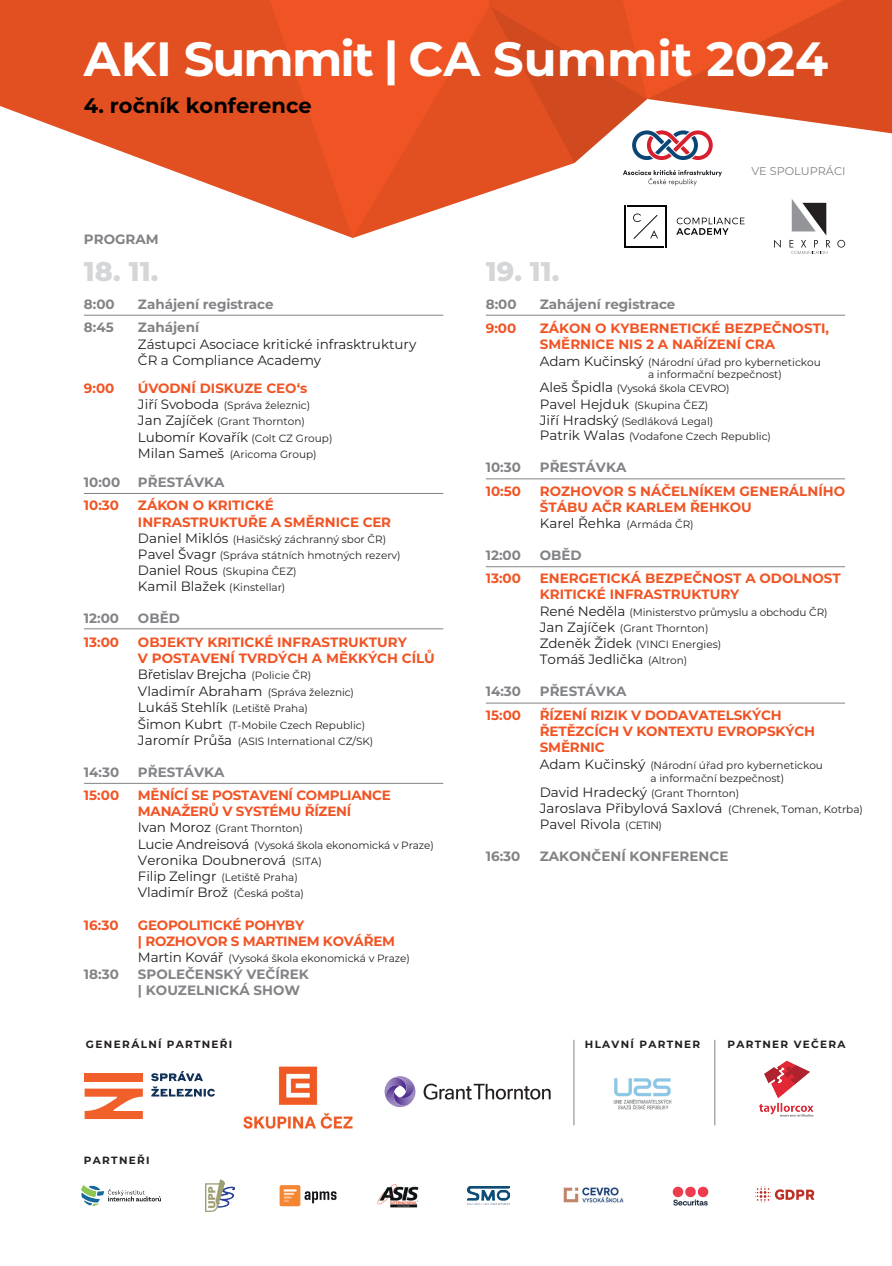
<style>
.page{position:relative;width:892px;height:1266px;background:#fff}
.page>*{position:absolute;margin:0;border:0;box-sizing:border-box;transform-origin:0 0}
.t1{font:700 48px "Montserrat";color:#fff}
.t2{font:800 27px "Montserrat";color:#d5d6d8}
.t3{font:700 21px "Montserrat";color:#000001}
.t4{font:700 13.5px/16.2px "Montserrat";color:#f15424}
.t5{font:13.5px/16.2px "Montserrat";color:#231f20}
.t6{font:700 13.5px/16.2px "Montserrat";color:#818386}
.t7{font:700 13.5px/16.2px "Montserrat";letter-spacing:-.02em;color:#f15424}
.t8{font:11.25px "Montserrat";color:#808285}
.t9{font:10.5px/16.2px "Montserrat";color:#231f20}
.t10{font:700 10.5px "Montserrat";letter-spacing:.12em;color:#231f20}
.s1{font-size:13.5px}
.s2{font-size:10.5px}
.s3{font-weight:400;color:#231f20}
.s4{font-weight:400;font-size:10.5px;color:#231f20}
</style>
<div class="page">
<img style="left:613px;top:1078px;width:59px;height:32px">
<hr style="left:627px;top:205px;width:40px;height:1px;background:#040504">
<hr style="left:624px;top:246px;width:40px;height:2px;background:#040504">
<hr style="left:665px;top:208px;width:2px;height:40px;background:#040504">
<hr style="left:624px;top:205px;width:1px;height:40px;background:#040504">
<svg style="left:633px;top:215px;width:25px;height:24px"></svg>
<svg style="left:676px;top:217px;width:69px;height:18px"></svg>
<svg style="left:647px;top:170px;width:75px;height:16px"></svg>
<svg style="left:0;top:0;width:353px;height:238px;fill:#e24f21"></svg>
<svg style="left:353px;top:6px;width:294px;height:232px"></svg>
<svg style="left:473px;top:0;width:419px;height:163px"></svg>
<svg style="left:774px;top:240px;width:7px;height:8px"></svg>
<svg style="left:837px;top:240px;width:8px;height:7px"></svg>
<svg style="left:789px;top:199px;width:41px;height:55px"></svg>
<hr style="left:84px;top:783px;width:359px;height:1px;background:#818386">
<hr style="left:84px;top:628px;width:359px;height:1px;background:#818386">
<hr style="left:84px;top:493px;width:359px;height:1px;background:#818386">
<hr style="left:486px;top:478px;width:359px;height:1px;background:#818386">
<hr style="left:486px;top:566px;width:359px;height:1px;background:#818386">
<hr style="left:486px;top:702px;width:359px;height:1px;background:#818386">
<hr style="left:84px;top:315px;width:359px;height:1px;background:#818386">
<hr style="left:486px;top:315px;width:359px;height:1px;background:#818386">
<svg style="left:85px;top:1088px;width:58px;height:30px"></svg>
<div style="left:85px;top:1073px;width:58px;height:8px;background:#f15f2a"></div>
<svg style="left:151px;top:1071px;width:64px;height:25px"></svg>
<svg style="left:424px;top:1083px;width:127px;height:16px"></svg>
<img style="left:386px;top:1078px;width:6px;height:6px">
<img style="left:384px;top:1084px;width:8px;height:21px">
<img style="left:392px;top:1099px;width:22px;height:8px">
<img style="left:392px;top:1076px;width:24px;height:23px">
<img style="left:243px;top:1066px;width:110px;height:63px">
<img style="left:82px;top:1185px;width:78px;height:20px">
<img style="left:206px;top:1179px;width:29px;height:32px">
<img style="left:279px;top:1185px;width:58px;height:22px">
<img style="left:377px;top:1184px;width:42px;height:24px">
<img style="left:467px;top:1186px;width:42px;height:18px">
<img style="left:563px;top:1187px;width:61px;height:16px">
<img style="left:672px;top:1186px;width:37px;height:19px">
<svg style="left:755px;top:1186px;width:60px;height:16px"></svg>
<hr style="left:574px;top:1039px;width:1px;height:86px;background:#818386">
<hr style="left:714px;top:1039px;width:1px;height:86px;background:#818386">
<img style="left:759px;top:1060px;width:55px;height:57px">
<h1 class="t1" style="left:84px;top:24px;width:746px">AKI Summit | CA Summit 2024</h1>
<h3 class="t3" style="left:84px;top:91px;width:229px">4. ročník konference</h3>
<p class="t6" style="left:84px;top:231px;width:76px">PROGRAM</p>
<h2 class="t2" style="left:84px;top:252px;width:76px">18. 11.</h2>
<p class="t6" style="left:84px;top:295px;width:32px">8:00</p>
<p class="t6" style="left:138px;top:295px;width:137px">Zahájení registrace</p>
<p class="t6" style="left:84px;top:319px;width:31px">8:45</p>
<p class="t6" style="left:138px;top:319px;width:63px">Zahájení</p>
<p class="t5" style="left:138px;top:335px;width:280px">Zástupci Asociace kritické infrasktruktury<br>ČR a Compliance Academy</p>
<p class="t4" style="left:84px;top:379px;width:32px">9:00</p>
<p class="t4" style="left:138px;top:379px;width:171px">ÚVODNÍ DISKUZE CEO‘s</p>
<p class="t9" style="left:138px;top:397px;width:174px"><span class="s1">Jiří Svoboda</span> (Správa železnic)<br><span class="s1">Jan Zajíček</span> (Grant Thornton)</p>
<p class="t5" style="left:138px;top:428px;width:196px">Lubomír Kovařík <span class="s2">(Colt CZ Group)</span></p>
<p class="t9" style="left:138px;top:445px;width:180px"><span class="s1">Milan Sameš</span> (Aricoma Group)</p>
<p class="t6" style="left:84px;top:473px;width:38px">10:00</p>
<p class="t6" style="left:138px;top:473px;width:88px">PŘESTÁVKA</p>
<p class="t4" style="left:84px;top:497px;width:37px">10:30</p>
<p class="t4" style="left:138px;top:497px;width:254px">ZÁKON O KRITICKÉ<br>INFRASTRUKTUŘE A SMĚRNICE CER</p>
<p class="t9" style="left:138px;top:530px;width:264px"><span class="s1">Daniel Miklós</span> (Hasičský záchranný sbor ČR)<br><span class="s1">Pavel Švagr</span> (Správa státních hmotných rezerv)<br><span class="s1">Daniel Rous</span> (Skupina ČEZ)<br><span class="s1">Kamil Blažek</span> (Kinstellar)</p>
<p class="t6" style="left:84px;top:609px;width:37px">12:00</p>
<p class="t6" style="left:138px;top:609px;width:43px">OBĚD</p>
<p class="t4" style="left:84px;top:633px;width:37px">13:00</p>
<p class="t4" style="left:138px;top:633px;width:298px">OBJEKTY KRITICKÉ INFRASTRUKTURY<br>V POSTAVENÍ TVRDÝCH A MĚKKÝCH CÍLŮ<br><span class="s3">Břetislav Brejcha</span> <span class="s4">(Policie ČR)</span></p>
<p class="t9" style="left:138px;top:684px;width:237px"><span class="s1">Vladimír Abraham</span> (Správa železnic)<br><span class="s1">Lukáš Stehlík</span> (Letiště Praha)<br><span class="s1">Šimon Kubrt</span> (T-Mobile Czech Republic)<br><span class="s1">Jaromír Průša</span> (ASIS International CZ/SK)</p>
<p class="t6" style="left:84px;top:763px;width:37px">14:30</p>
<p class="t6" style="left:138px;top:763px;width:88px">PŘESTÁVKA</p>
<p class="t4" style="left:84px;top:786px;width:37px">15:00</p>
<p class="t7" style="left:138px;top:786px;width:254px">MĚNÍCÍ SE POSTAVENÍ COMPLIANCE<br>MANAŽERŮ V SYSTÉMU ŘÍZENÍ</p>
<p class="t9" style="left:138px;top:820px;width:297px"><span class="s1">Ivan Moroz</span> (Grant Thornton)<br><span class="s1">Lucie Andreisová</span> (Vysoká škola ekonomická v Praze)</p>
<p class="t9" style="left:138px;top:868px;width:161px"><span class="s1">Filip Zelingr</span> (Letiště Praha)</p>
<p class="t5" style="left:138px;top:851px;width:185px">Veronika Doubnerová <span class="s2">(SITA)</span></p>
<p class="t5" style="left:138px;top:883px;width:168px">Vladimír Brož <span class="s2">(Česká pošta)</span></p>
<p class="t4" style="left:84px;top:916px;width:36px">16:30</p>
<p class="t7" style="left:138px;top:916px;width:259px">GEOPOLITICKÉ POHYBY<br>| ROZHOVOR S MARTINEM KOVÁŘEM</p>
<p class="t9" style="left:138px;top:949px;width:273px"><span class="s1">Martin Kovář</span> (Vysoká škola ekonomická v Praze)</p>
<p class="t6" style="left:84px;top:965px;width:36px">18:30</p>
<p class="t6" style="left:138px;top:965px;width:172px">SPOLEČENSKÝ VEČÍREK | KOUZELNICKÁ SHOW</p>
<h2 class="t2" style="left:486px;top:252px;width:75px">19. 11.</h2>
<p class="t6" style="left:486px;top:295px;width:32px">8:00</p>
<p class="t6" style="left:540px;top:295px;width:137px">Zahájení registrace</p>
<p class="t8" style="left:751px;top:163px;width:96px">VE SPOLUPRÁCI</p>
<p class="t4" style="left:486px;top:319px;width:32px">9:00</p>
<p class="t4" style="left:540px;top:319px;width:291px">ZÁKON O KYBERNETICKÉ BEZPEČNOSTI,<br>SMĚRNICE NIS 2 A NAŘÍZENÍ CRA</p>
<p class="t9" style="left:648px;top:355px;width:174px;line-height:12.6px;text-indent:-108px"><span class="s1">Adam Kučinský</span> (Národní úřad pro kybernetickou a informační bezpečnost)</p>
<p class="t9" style="left:540px;top:380px;width:233px"><span class="s1">Aleš Špidla</span> (Vysoká škola CEVRO)<br><span class="s1">Pavel Hejduk</span> (Skupina ČEZ)<br><span class="s1">Jiří Hradský</span> (Sedláková Legal)<br><span class="s1">Patrik Walas</span> (Vodafone Czech Republic)</p>
<p class="t6" style="left:486px;top:458px;width:37px">10:30</p>
<p class="t6" style="left:540px;top:458px;width:88px">PŘESTÁVKA</p>
<p class="t4" style="left:486px;top:482px;width:37px">10:50</p>
<p class="t4" style="left:540px;top:482px;width:307px">ROZHOVOR S NÁČELNÍKEM GENERÁLNÍHO<br>ŠTÁBU AČR KARLEM ŘEHKOU<br><span class="s3">Karel Řehka</span> <span class="s4">(Armáda ČR)</span></p>
<p class="t6" style="left:486px;top:546px;width:37px">12:00</p>
<p class="t6" style="left:540px;top:546px;width:43px">OBĚD</p>
<p class="t4" style="left:486px;top:569px;width:37px">13:00</p>
<p class="t4" style="left:540px;top:569px;width:303px">ENERGETICKÁ BEZPEČNOST A ODOLNOST<br>KRITICKÉ INFRASTRUKTURY</p>
<p class="t9" style="left:540px;top:603px;width:289px"><span class="s1">René Neděla</span> (Ministerstvo průmyslu a obchodu ČR)<br><span class="s1">Jan Zajíček</span> (Grant Thornton)<br><span class="s1">Zdeněk Židek</span> (VINCI Energies)</p>
<p class="t5" style="left:540px;top:651px;width:149px">Tomáš Jedlička <span class="s2">(Altron)</span></p>
<p class="t6" style="left:486px;top:682px;width:37px">14:30</p>
<p class="t6" style="left:540px;top:682px;width:88px">PŘESTÁVKA</p>
<p class="t4" style="left:486px;top:706px;width:37px">15:00</p>
<p class="t4" style="left:540px;top:706px;width:277px">ŘÍZENÍ RIZIK V DODAVATELSKÝCH<br>ŘETĚZCÍCH V KONTEXTU EVROPSKÝCH<br>SMĚRNIC</p>
<p class="t9" style="left:650px;top:758px;width:174px;line-height:12.6px;text-indent:-111px"><span class="s1">Adam Kučinský</span> (Národní úřad pro kybernetickou a informační bezpečnost)</p>
<p class="t9" style="left:540px;top:784px;width:201px"><span class="s1">David Hradecký</span> (Grant Thornton)</p>
<p class="t5" style="left:540px;top:799px;width:325px">Jaroslava Přibylová Saxlová <span class="s2">(Chrenek, Toman, Kotrba)<br></span>Pavel Rivola <span class="s2">(CETIN)</span></p>
<p class="t6" style="left:486px;top:847px;width:36px">16:30</p>
<p class="t6" style="left:540px;top:847px;width:190px">ZAKONČENÍ KONFERENCE</p>
<p class="t10" style="left:86px;top:1036px;width:148px">GENERÁLNÍ PARTNEŘI</p>
<p class="t10" style="left:585px;top:1036px;width:117px">HLAVNÍ PARTNER</p>
<p class="t10" style="left:727px;top:1036px;width:120px">PARTNER VEČERA</p>
<p class="t10" style="left:84px;top:1152px;width:67px">PARTNEŘI</p>
</div>
